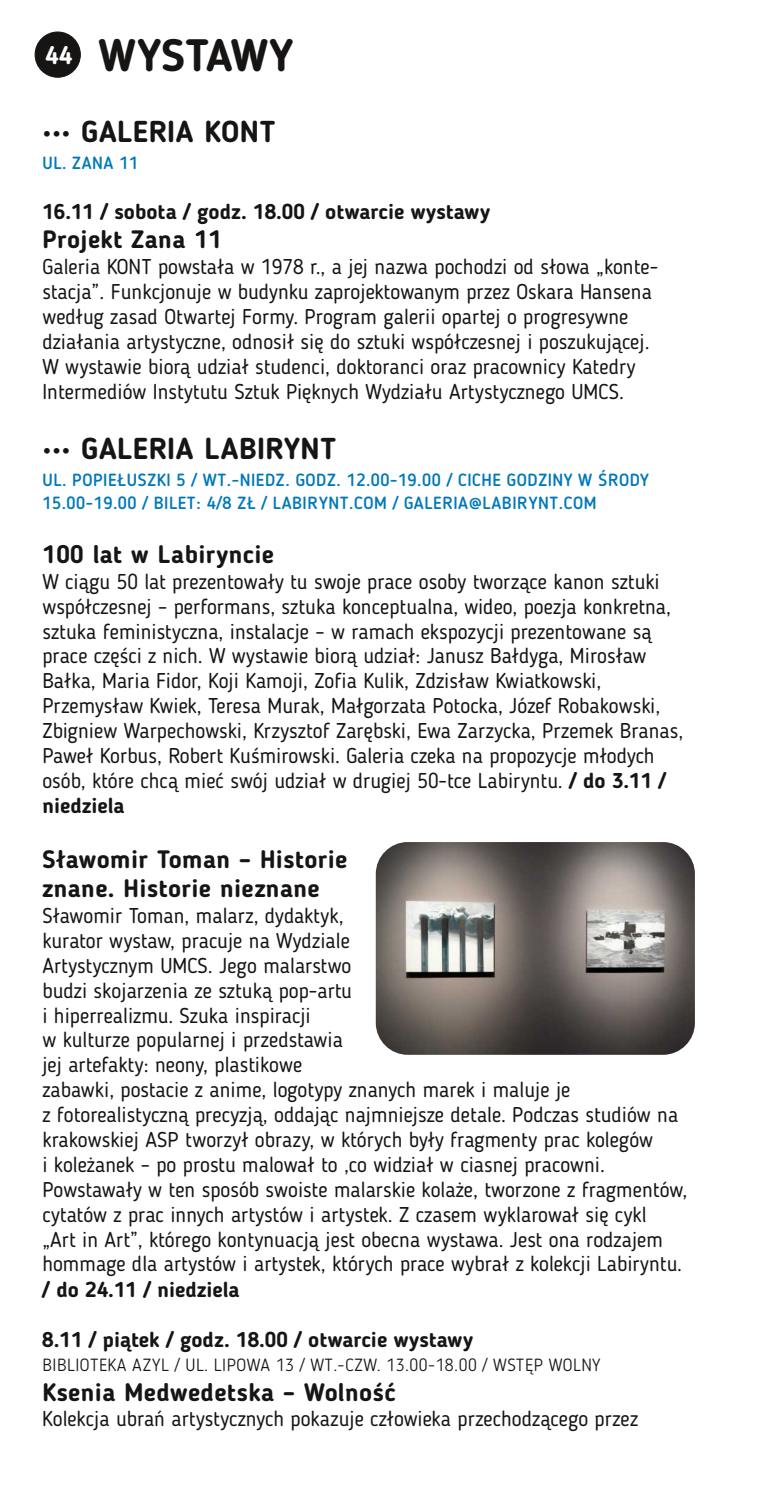
<style>
.page{position:relative;width:780px;height:1489px;background:#fff}
.page>*{position:absolute;margin:0;border:0;box-sizing:border-box;transform-origin:0 0}
.t1{font:700 45px "Blogger Sans";letter-spacing:.005em;color:#171414}
.t2{font:700 30px "Blogger Sans";letter-spacing:.015em;color:#171414}
.t3{font:700 25px/29.5px "Blogger Sans";letter-spacing:.015em;color:#171414}
.t4{font:21.25px/25px "Blogger Sans";color:#171414}
.t5{font:700 21.25px "Blogger Sans";color:#171414}
.t6{font:500 17.5px/22.5px "Blogger Sans";letter-spacing:.03em;color:#0078ba}
.t7{font:300 17.5px "Blogger Sans";letter-spacing:.03em;color:#171414}
.s1{font-size:25px;color:#fff}
.s2{font-weight:700}
</style>
<div class="page">
<div style="left:35px;top:32px;width:46px;height:45px;background:#171414;border:1px solid #171414;border-radius:50%"></div>
<img style="left:376px;top:842px;width:318px;height:212px;border-radius:32px">
<h1 class="t1" style="left:45px;top:36px;width:250px"><span class="s1">44</span> WYSTAWY</h1>
<h2 class="t2" style="left:43px;top:119px;width:234px">••• GALERIA KONT</h2>
<p class="t6" style="left:42px;top:153px;width:97px">UL. ZANA 11</p>
<p class="t5" style="left:42px;top:203px;width:449px">16.11 / sobota / godz. 18.00 / otwarcie wystawy</p>
<p class="t4" style="left:42px;top:256px;width:617px">Galeria KONT powstała w 1978 r., a jej nazwa pochodzi od słowa „konte&shy;stacja”. Funkcjonuje w budynku zaprojektowanym przez Oskara Hansena według zasad Otwartej Formy. Program galerii opartej o progresywne działania artystyczne, odnosił się do sztuki współczesnej i poszukującej.<br>W wystawie biorą udział studenci, doktoranci oraz pracownicy Katedry Intermediów Instytutu Sztuk Pięknych Wydziału Artystycznego UMCS.</p>
<p class="t3" style="left:43px;top:227px;width:181px">Projekt Zana 11</p>
<h2 class="t2" style="left:43px;top:436px;width:295px">••• GALERIA LABIRYNT</h2>
<p class="t6" style="left:42px;top:470px;width:608px">UL. POPIEŁUSZKI 5 / WT.-NIEDZ. GODZ. 12.00-19.00 / CICHE GODZINY W ŚRODY<br>15.00-19.00 / BILET: 4/8 ZŁ / LABIRYNT.COM / GALERIA@LABIRYNT.COM</p>
<p class="t3" style="left:43px;top:541px;width:233px">100 lat w Labiryncie</p>
<p class="t4" style="left:42px;top:570px;width:642px">W ciągu 50 lat prezentowały tu swoje prace osoby tworzące kanon sztuki współczesnej – performans, sztuka konceptualna, wideo, poezja konkretna, sztuka feministyczna, instalacje – w ramach ekspozycji prezentowane są prace części z nich. W wystawie biorą udział: Janusz Bałdyga, Mirosław Bałka, Maria Fidor, Koji Kamoji, Zofia Kulik, Zdzisław Kwiatkowski, Przemysław Kwiek, Teresa Murak, Małgorzata Potocka, Józef Robakowski, Zbigniew Warpechowski, Krzysztof Zarębski, Ewa Zarzycka, Przemek Branas, Paweł Korbus, Robert Kuśmirowski. Galeria czeka na propozycje młodych osób, które chcą mieć swój udział w drugiej 50-tce Labiryntu. <span class="s2">/ do 3.11 / niedziela</span></p>
<p class="t3" style="left:42px;top:846px;width:306px">Sławomir Toman – Historie znane. Historie nieznane</p>
<p class="t4" style="left:42px;top:904px;width:646px">Sławomir Toman, malarz, dydaktyk,<br>kurator wystaw, pracuje na Wydziale<br>Artystycznym UMCS. Jego malarstwo<br>budzi skojarzenia ze sztuką pop-artu<br>i hiperrealizmu. Szuka inspiracji<br>w kulturze popularnej i przedstawia<br>jej artefakty: neony, plastikowe<br>zabawki, postacie z anime, logotypy znanych marek i maluje je<br>z fotorealistyczną precyzją, oddając najmniejsze detale. Podczas studiów na krakowskiej ASP tworzył obrazy, w których były fragmenty prac kolegów<br>i koleżanek – po prostu malował to ,co widział w ciasnej pracowni.<br>Powstawały w ten sposób swoiste malarskie kolaże, tworzone z fragmentów, cytatów z prac innych artystów i artystek. Z czasem wyklarował się cykl<br>„Art in Art”, którego kontynuacją jest obecna wystawa. Jest ona rodzajem hommage dla artystów i artystek, których prace wybrał z kolekcji Labiryntu.</p>
<p class="t5" style="left:42px;top:1280px;width:199px">/ do 24.11 / niedziela</p>
<p class="t5" style="left:42px;top:1330px;width:432px">8.11 / piątek / godz. 18.00 / otwarcie wystawy</p>
<p class="t7" style="left:42px;top:1357px;width:559px">BIBLIOTEKA AZYL / UL. LIPOWA 13 / WT.-CZW. 13.00-18.00 / WSTĘP WOLNY</p>
<p class="t3" style="left:42px;top:1379px;width:354px">Ksenia Medwedetska – Wolność</p>
<p class="t4" style="left:42px;top:1408px;width:597px">Kolekcja ubrań artystycznych pokazuje człowieka przechodzącego przez</p>
</div>
